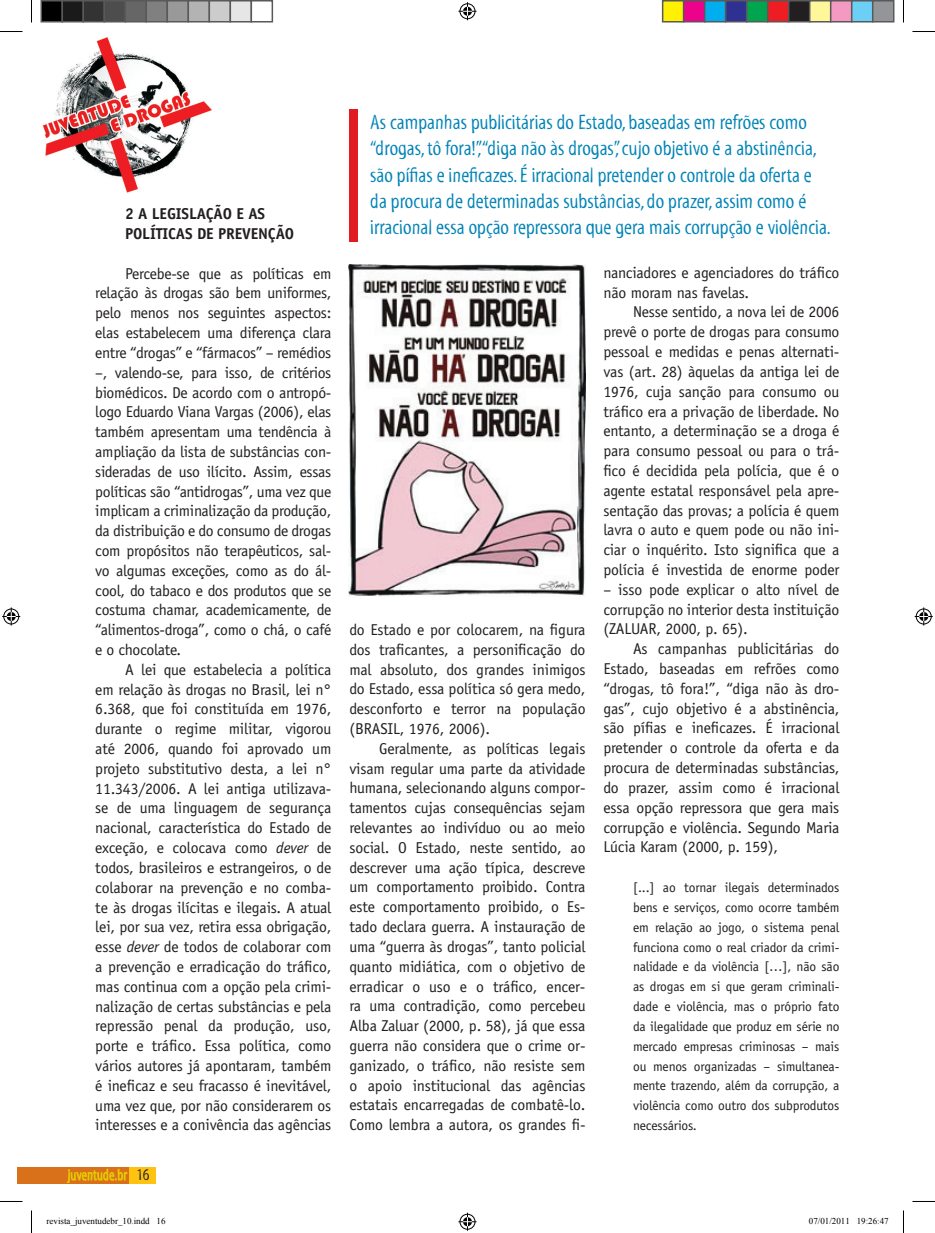
<style>
.page{position:relative;width:935px;height:1233px;background:#fff}
.page>*{position:absolute;margin:0;border:0;box-sizing:border-box;transform-origin:0 0}
.t1{font:21px/26.2px "Myriad Tilt";color:#0083b6}
.t2{font:16.5px "Myriad Tilt";color:#231f20}
.t3{font:15.75px/19.8px "Officina Sans";letter-spacing:-.01em;color:#231f20;text-align:justify}
.t4{font:700 15.75px/19.8px "Officina Sans";letter-spacing:-.01em;color:#231f20}
.t5{font:13.5px/19.8px "Officina Sans";letter-spacing:-.01em;color:#231f20;text-align:justify}
.t6{font:9px "Times New Roman";color:#000}
.s1{font-style:italic}
</style>
<div class="page">
<div style="left:17px;top:1166px;width:112px;height:17px;background:#d9711a"></div>
<div style="left:129px;top:1166px;width:27px;height:17px;background:#fec210"></div>
<img style="left:67px;top:1168px;width:61px;height:14px">
<img style="left:42px;top:37px;width:170px;height:156px">
<div style="left:349px;top:109px;width:9px;height:133px;background:#e21a21"></div>
<img style="left:349px;top:265px;width:236px;height:331px">
<svg style="left:0;top:31px;width:22px;height:1px"></svg>
<svg style="left:912px;top:31px;width:23px;height:1px"></svg>
<svg style="left:0;top:1201px;width:22px;height:1px"></svg>
<svg style="left:912px;top:1201px;width:23px;height:1px"></svg>
<svg style="left:31px;top:0;width:1px;height:23px"></svg>
<svg style="left:31px;top:1210px;width:1px;height:22px"></svg>
<svg style="left:903px;top:0;width:1px;height:23px"></svg>
<svg style="left:903px;top:1210px;width:1px;height:22px"></svg>
<svg style="left:458px;top:2px;width:18px;height:18px"></svg>
<svg style="left:458px;top:1212px;width:18px;height:18px"></svg>
<svg style="left:2px;top:607px;width:18px;height:18px"></svg>
<svg style="left:914px;top:607px;width:18px;height:18px"></svg>
<div style="left:41px;top:1px;width:21px;height:21px;background:#000"></div>
<div style="left:40px;top:0;width:23px;height:23px;border:2px solid #595959"></div>
<div style="left:62px;top:1px;width:21px;height:21px;background:#1a1a1a"></div>
<div style="left:62px;top:0;width:22px;height:23px;border:2px solid #595959"></div>
<div style="left:83px;top:1px;width:21px;height:21px;background:#333"></div>
<div style="left:82px;top:0;width:23px;height:23px;border:2px solid #595959"></div>
<div style="left:104px;top:1px;width:21px;height:21px;background:#4d4d4d"></div>
<div style="left:104px;top:0;width:22px;height:23px;border:2px solid #595959"></div>
<div style="left:125px;top:1px;width:21px;height:21px;background:#666"></div>
<div style="left:124px;top:0;width:23px;height:23px;border:2px solid #595959"></div>
<div style="left:146px;top:1px;width:21px;height:21px;background:#808080"></div>
<div style="left:146px;top:0;width:22px;height:23px;border:2px solid #595959"></div>
<div style="left:167px;top:1px;width:21px;height:21px;background:#999"></div>
<div style="left:166px;top:0;width:23px;height:23px;border:2px solid #595959"></div>
<div style="left:188px;top:1px;width:21px;height:21px;background:#b3b3b3"></div>
<div style="left:188px;top:0;width:22px;height:23px;border:2px solid #595959"></div>
<div style="left:209px;top:1px;width:21px;height:21px;background:#ccc"></div>
<div style="left:208px;top:0;width:23px;height:23px;border:2px solid #595959"></div>
<div style="left:230px;top:1px;width:21px;height:21px;background:#e6e6e6"></div>
<div style="left:230px;top:0;width:22px;height:23px;border:2px solid #595959"></div>
<div style="left:250px;top:0;width:23px;height:23px;border:2px solid #595959"></div>
<div style="left:662px;top:1px;width:21px;height:21px;background:#fff101"></div>
<div style="left:662px;top:0;width:22px;height:23px;border:2px solid #595959"></div>
<div style="left:683px;top:1px;width:21px;height:21px;background:#ed028c"></div>
<div style="left:683px;top:0;width:22px;height:23px;border:2px solid #595959"></div>
<div style="left:704px;top:1px;width:21px;height:21px;background:#00aeef"></div>
<div style="left:704px;top:0;width:22px;height:23px;border:2px solid #595959"></div>
<div style="left:725px;top:1px;width:21px;height:21px;background:#2e3092"></div>
<div style="left:725px;top:0;width:22px;height:23px;border:2px solid #595959"></div>
<div style="left:746px;top:1px;width:21px;height:21px;background:#00a54f"></div>
<div style="left:746px;top:0;width:22px;height:23px;border:2px solid #595959"></div>
<div style="left:767px;top:1px;width:21px;height:21px;background:#ee1d23"></div>
<div style="left:767px;top:0;width:22px;height:23px;border:2px solid #595959"></div>
<div style="left:788px;top:1px;width:21px;height:21px;background:#231f20"></div>
<div style="left:788px;top:0;width:22px;height:23px;border:2px solid #595959"></div>
<div style="left:809px;top:1px;width:21px;height:21px;background:#fff79a"></div>
<div style="left:809px;top:0;width:22px;height:23px;border:2px solid #595959"></div>
<div style="left:830px;top:1px;width:21px;height:21px;background:#f499c2"></div>
<div style="left:830px;top:0;width:22px;height:23px;border:2px solid #595959"></div>
<div style="left:851px;top:1px;width:21px;height:21px;background:#6bcff6"></div>
<div style="left:851px;top:0;width:22px;height:23px;border:2px solid #595959"></div>
<div style="left:872px;top:1px;width:21px;height:21px;background:#939598"></div>
<div style="left:872px;top:0;width:22px;height:23px;border:2px solid #595959"></div>
<p class="t4" style="left:125px;top:204px;width:171px">2 A LEGISLAÇÃO E AS<br>POLÍTICAS DE PREVENÇÃO</p>
<p class="t3" style="left:95px;top:263px;width:238px;text-indent:30px">Percebe-se que as políticas em relação às drogas são bem uniformes, pelo menos nos seguintes aspectos: elas estabelecem uma diferença clara entre “drogas” e “fármacos” – remédios –, valendo-se, para isso, de critérios biomédicos. De acordo com o antropó&shy;logo Eduardo Viana Vargas (2006), elas também apresentam uma tendência à ampliação da lista de substâncias con&shy;sideradas de uso ilícito. Assim, essas políticas são “antidrogas”, uma vez que implicam a criminalização da produção, da distribuição e do consumo de drogas com propósitos não terapêuticos, sal&shy;vo algumas exceções, como as do ál&shy;cool, do tabaco e dos produtos que se costuma chamar, academicamente, de “alimentos-droga”, como o chá, o café e o chocolate.</p>
<p class="t3" style="left:95px;top:659px;width:238px;text-indent:30px">A lei que estabelecia a política em relação às drogas no Brasil, lei n° 6.368, que foi constituída em 1976, durante o regime militar, vigorou até 2006, quando foi aprovado um projeto substitutivo desta, a lei n° 11.343/2006. A lei antiga utilizava&shy;se de uma linguagem de segurança nacional, característica do Estado de exceção, e colocava como <span class="s1">dever</span> de todos, brasileiros e estrangeiros, o de colaborar na prevenção e no comba&shy;te às drogas ilícitas e ilegais. A atual lei, por sua vez, retira essa obrigação, esse <span class="s1">dever</span> de todos de colaborar com a prevenção e erradicação do tráfico, mas continua com a opção pela crimi&shy;nalização de certas substâncias e pela repressão penal da produção, uso, porte e tráfico. Essa política, como vários autores já apontaram, também é ineficaz e seu fracasso é inevitável, uma vez que, por não considerarem os interesses e a conivência das agências</p>
<p class="t2" style="left:136px;top:1165px;width:15px">16</p>
<p class="t1" style="left:370px;top:109px;width:462px">As campanhas publicitárias do Estado, baseadas em refrões como “drogas, tô fora!”, “diga não às drogas”, cujo objetivo é a abstinência, são pífias e ineficazes. É irracional pretender o controle da oferta e da procura de determinadas substâncias, do prazer, assim como é irracional essa opção repressora que gera mais corrupção e violência.</p>
<p class="t3" style="left:349px;top:619px;width:238px">do Estado e por colocarem, na figura dos traficantes, a personificação do mal absoluto, dos grandes inimigos do Estado, essa política só gera medo, desconforto e terror na população (BRASIL, 1976, 2006).</p>
<p class="t3" style="left:349px;top:738px;width:238px;text-indent:30px">Geralmente, as políticas legais visam regular uma parte da atividade humana, selecionando alguns compor&shy;tamentos cujas consequências sejam relevantes ao indivíduo ou ao meio social. O Estado, neste sentido, ao descrever uma ação típica, descreve um comportamento proibido. Contra este comportamento proibido, o Es&shy;tado declara guerra. A instauração de uma “guerra às drogas”, tanto policial quanto midiática, com o objetivo de erradicar o uso e o tráfico, encer&shy;ra uma contradição, como percebeu Alba Zaluar (2000, p. 58), já que essa guerra não considera que o crime or&shy;ganizado, o tráfico, não resiste sem o apoio institucional das agências estatais encarregadas de combatê-lo.<br>Como lembra a autora, os grandes fi-</p>
<p class="t3" style="left:603px;top:263px;width:238px">nanciadores e agenciadores do tráfico não moram nas favelas.</p>
<p class="t3" style="left:603px;top:302px;width:238px;text-indent:30px">Nesse sentido, a nova lei de 2006 prevê o porte de drogas para consumo pessoal e medidas e penas alternati&shy;vas (art. 28) àquelas da antiga lei de 1976, cuja sanção para consumo ou tráfico era a privação de liberdade. No entanto, a determinação se a droga é para consumo pessoal ou para o trá&shy;fico é decidida pela polícia, que é o agente estatal responsável pela apre&shy;sentação das provas; a polícia é quem lavra o auto e quem pode ou não ini&shy;ciar o inquérito. Isto significa que a polícia é investida de enorme poder</p>
<p class="t3" style="left:603px;top:579px;width:238px">– isso pode explicar o alto nível de corrupção no interior desta instituição (ZALUAR, 2000, p. 65).</p>
<p class="t3" style="left:603px;top:639px;width:238px;text-indent:30px">As campanhas publicitárias do Estado, baseadas em refrões como “drogas, tô fora!”, “diga não às dro&shy;gas”, cujo objetivo é a abstinência, são pífias e ineficazes. É irracional pretender o controle da oferta e da procura de determinadas substâncias, do prazer, assim como é irracional essa opção repressora que gera mais corrupção e violência. Segundo Maria Lúcia Karam (2000, p. 159),</p>
<p class="t5" style="left:633px;top:877px;width:208px">[...] ao tornar ilegais determinados bens e serviços, como ocorre também em relação ao jogo, o sistema penal funciona como o real criador da crimi&shy;nalidade e da violência […], não são as drogas em si que geram criminali&shy;dade e violência, mas o próprio fato da ilegalidade que produz em série no mercado empresas criminosas – mais ou menos organizadas – simultanea&shy;mente trazendo, além da corrupção, a violência como outro dos subprodutos necessários.</p>
<p class="t6" style="left:46px;top:1214px;width:120px">revista_juventudebr_10.indd 16</p>
<p class="t6" style="left:809px;top:1214px;width:81px">07/01/2011 19:26:47</p>
</div>
